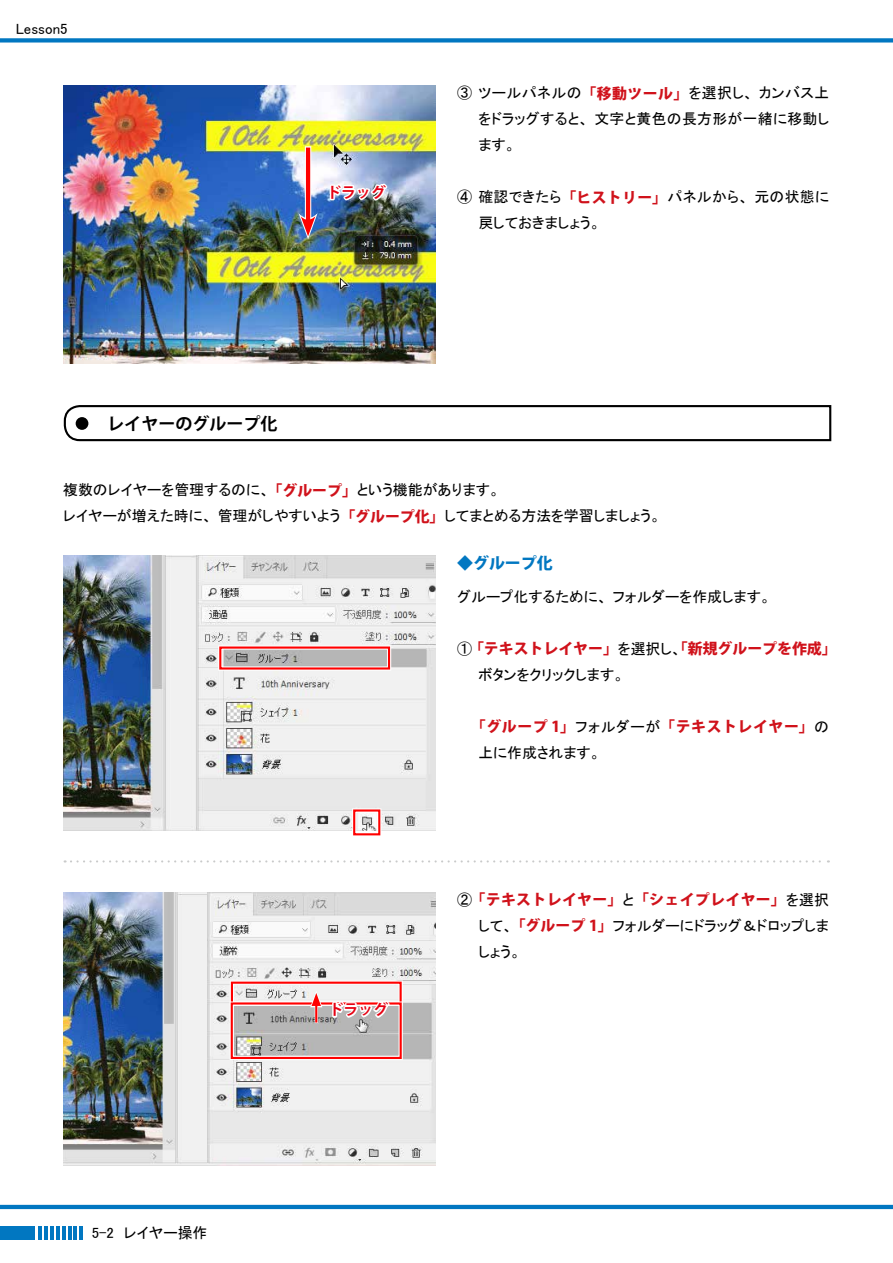
<style>
.page{position:relative;width:893px;height:1263px;background:#fff}
.page>*{position:absolute;margin:0;border:0;box-sizing:border-box;transform-origin:0 0}
.t1{font:700 16.95px "Koz Go Pro";color:#000}
.t2{font:800 15.9px "Koz Go Pro";color:#0177c1}
.t3{font:14.85px/26.1px "MS P Gothic";color:#000}
.t4{font:800 14.85px "Koz Go Pro";letter-spacing:.025em;color:#d0121b}
.t5{font:14.85px/26.1px "MS P Gothic";letter-spacing:.02em;color:#000}
.t6{font:800 14.85px "Koz Go Pro";color:#d0121b}
.t7{font:700 14.85px "Koz Go Pro";color:#e60012}
.s1{font-family:"Koz Go Pro";font-weight:800;color:#d0121b}
.s2{font-family:"MS P Gothic";font-weight:400;color:#000}
</style>
<div class="page">
<div style="left:0;top:1226px;width:35px;height:13px;background:#0177c1"></div>
<hr style="left:38px;top:1226px;width:4px;height:13px;background:#0177c1">
<svg style="left:44px;top:1226px;width:39px;height:13px"></svg>
<hr style="left:0;top:1205px;width:893px;height:4px;background:#0177c1">
<div style="left:0;top:38px;width:893px;height:5px;background:#0177c1"></div>
<img style="left:63px;top:892px;width:373px;height:273px">
<img style="left:64px;top:555px;width:372px;height:276px">
<img style="left:64px;top:85px;width:372px;height:278px">
<img style="left:196px;top:222px;width:240px;height:76px">
<div style="left:305px;top:146px;width:6px;height:78px;background:#ff9090"></div>
<hr style="left:306px;top:148px;width:4px;height:76px;background:#f00">
<svg style="left:299px;top:213px;width:19px;height:26px"></svg>
<svg style="left:65px;top:860px;width:764px;height:2px"></svg>
<svg style="left:63px;top:405px;width:769px;height:37px"></svg>
<div style="left:76px;top:417px;width:12px;height:13px;background:#000;border-radius:50%"></div>
<div style="left:230px;top:980px;width:173px;height:26px;border:4px solid #fff"></div>
<div style="left:231px;top:981px;width:171px;height:24px;border:2px solid #f00"></div>
<div style="left:352px;top:808px;width:29px;height:28px;border:4px solid #fff"></div>
<div style="left:353px;top:809px;width:27px;height:26px;border:2px solid #f00"></div>
<div style="left:218px;top:645px;width:173px;height:26px;border:4px solid #fff"></div>
<div style="left:219px;top:646px;width:171px;height:23px;border:2px solid #f00"></div>
<div style="left:230px;top:1001px;width:173px;height:59px;border:4px solid #fff"></div>
<div style="left:231px;top:1002px;width:171px;height:57px;border:2px solid #f00"></div>
<hr style="left:315px;top:1001px;width:3px;height:22px;background:#fff">
<hr style="left:315px;top:1002px;width:2px;height:20px;background:#f00">
<svg style="left:310px;top:990px;width:12px;height:17px"></svg>
<svg style="left:331px;top:998px;width:61px;height:22px"></svg>
<svg style="left:328px;top:181px;width:62px;height:22px"></svg>
<p class="t3" style="left:16px;top:15px;width:53px">Lesson5</p>
<p class="t7" style="left:326px;top:183px;width:61px">ドラッグ</p>
<p class="t3" style="left:478px;top:80px;width:352px;text-align:justify;text-indent:-21px">③ ツールパネルの<span class="s1">「移動ツール」</span>を選択し、カンバス上をドラッグすると、文字と黄色の長方形が一緒に移動します。</p>
<p class="t5" style="left:478px;top:184px;width:352px;text-indent:-21px">④ 確認できたら<span class="s1">「ヒストリー」</span>パネルから、元の状態に戻しておきましょう。</p>
<p class="t1" style="left:107px;top:412px;width:172px">レイヤーのグループ化</p>
<p class="t3" style="left:63px;top:477px;width:599px">複数のレイヤーを管理するのに、<span class="s1">「グループ」</span>という機能があります。<br>レイヤーが増えた時に、管理がしやすいよう<span class="s1">「グループ化」</span>してまとめる方法を学習しましょう。</p>
<p class="t2" style="left:457px;top:553px;width:97px">◆グループ化</p>
<p class="t3" style="left:457px;top:583px;width:315px">グループ化するために、フォルダーを作成します。</p>
<p class="t6" style="left:457px;top:639px;width:381px"><span class="s2">①</span> 「テキストレイヤー」<span class="s2">を選択し、</span>「新規グループを作成」</p>
<p class="t3" style="left:478px;top:662px;width:147px">ボタンをクリックします。</p>
<p class="t4" style="left:471px;top:717px;width:360px">「グループ 1」<span class="s2">フォルダーが</span>「テキストレイヤー」<span class="s2">の</span></p>
<p class="t3" style="left:478px;top:740px;width:124px">上に作成されます。</p>
<p class="t3" style="left:92px;top:1219px;width:117px">5-2　レイヤー操作</p>
<p class="t7" style="left:329px;top:1000px;width:61px">ドラッグ</p>
<p class="t4" style="left:457px;top:890px;width:374px"><span class="s2">②</span> 「テキストレイヤー」<span class="s2">と</span>「シェイプレイヤー」<span class="s2">を選択</span></p>
<p class="t3" style="left:478px;top:913px;width:352px">して、<span class="s1">「グループ 1」</span>フォルダーにドラッグ＆ドロップしましょう。</p>
</div>
